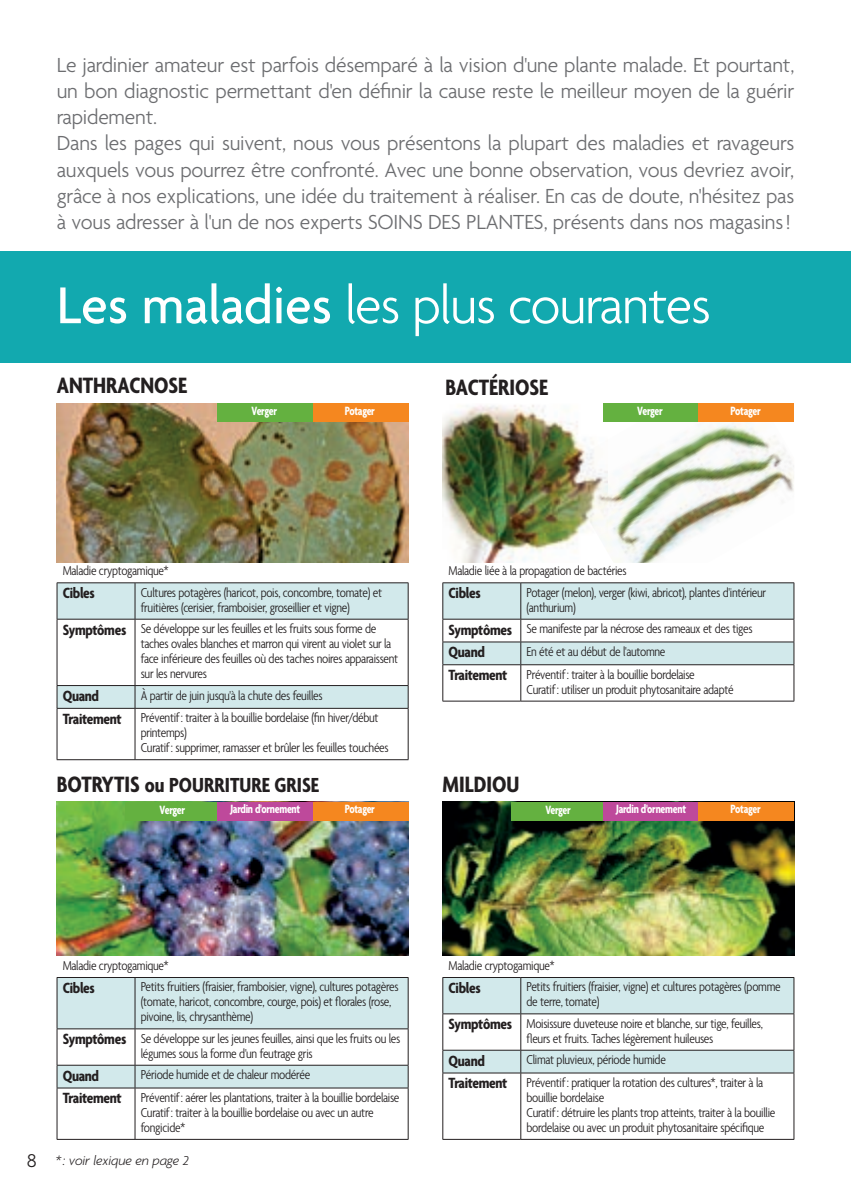
<style>
.page{position:relative;width:851px;height:1191px;background:#fff}
.page>*{position:absolute;margin:0;border:0;box-sizing:border-box;transform-origin:0 0}
.t1{font:300 56px "Agenda";letter-spacing:-.02em;color:#fff}
.t2{font:700 condensed 24px "Agenda";color:#231f20}
.t3{font:300 22px/26px "Agenda";letter-spacing:-.01em;color:#6c6d70}
.t4{font:700 condensed 22px "Agenda";color:#231f20}
.t5{font:300 20px "Agenda";color:#231f20}
.t6{font:700 condensed 16px "Agenda";letter-spacing:-.02em;color:#231f20}
.t7{font:300 condensed 14px/15px "Agenda";letter-spacing:-.02em;color:#231f20}
.t8{font:italic 300 14px "Agenda";letter-spacing:-.01em;color:#231f20}
.t9{font:700 condensed 13px "Agenda";letter-spacing:-.02em;color:#fff;scale:.9 1}
.s1{font-weight:500}
.s2{font-weight:700;font-size:16px}
.s3{font-size:24px}
</style>
<div class="page">
<div style="left:0;top:251px;width:850px;height:112px;background:#12a9af"></div>
<img style="left:442px;top:802px;width:352px;height:153px">
<img style="left:57px;top:802px;width:351px;height:153px">
<img style="left:57px;top:403px;width:351px;height:159px">
<img style="left:442px;top:405px;width:121px;height:158px">
<img style="left:563px;top:422px;width:231px;height:141px">
<div style="left:125px;top:802px;width:96px;height:18px;background:#64b140"></div>
<div style="left:511px;top:802px;width:95px;height:18px;background:#64b140"></div>
<div style="left:217px;top:802px;width:96px;height:18px;background:#be499b"></div>
<div style="left:603px;top:802px;width:95px;height:18px;background:#be499b"></div>
<div style="left:313px;top:802px;width:95px;height:18px;background:#f5871f"></div>
<div style="left:698px;top:802px;width:96px;height:18px;background:#f5871f"></div>
<div style="left:603px;top:403px;width:95px;height:19px;background:#64b140"></div>
<div style="left:698px;top:403px;width:96px;height:19px;background:#f5871f"></div>
<div style="left:217px;top:403px;width:96px;height:19px;background:#64b140"></div>
<div style="left:313px;top:403px;width:95px;height:19px;background:#f5871f"></div>
<svg style="left:58px;top:583px;width:350px;height:102px"></svg>
<hr style="left:57px;top:582px;width:78px;height:1px;background:#231f20">
<hr style="left:57px;top:583px;width:1px;height:36px;background:#231f20">
<hr style="left:135px;top:582px;width:273px;height:1px;background:#231f20">
<hr style="left:135px;top:583px;width:1px;height:36px;background:#231f20">
<hr style="left:408px;top:583px;width:1px;height:36px;background:#231f20">
<hr style="left:57px;top:619px;width:78px;height:1px;background:#231f20">
<hr style="left:57px;top:619px;width:1px;height:66px;background:#231f20">
<hr style="left:135px;top:619px;width:273px;height:1px;background:#231f20">
<hr style="left:135px;top:619px;width:1px;height:66px;background:#231f20">
<hr style="left:408px;top:619px;width:1px;height:66px;background:#231f20">
<hr style="left:57px;top:685px;width:78px;height:1px;background:#231f20">
<hr style="left:135px;top:685px;width:273px;height:1px;background:#231f20">
<svg style="left:57px;top:686px;width:352px;height:73px"></svg>
<hr style="left:57px;top:708px;width:78px;height:1px;background:#231f20">
<hr style="left:57px;top:708px;width:1px;height:51px;background:#231f20">
<hr style="left:135px;top:708px;width:273px;height:1px;background:#231f20">
<hr style="left:135px;top:708px;width:1px;height:51px;background:#231f20">
<hr style="left:408px;top:708px;width:1px;height:51px;background:#231f20">
<hr style="left:57px;top:759px;width:78px;height:1px;background:#231f20">
<hr style="left:135px;top:759px;width:273px;height:1px;background:#231f20">
<hr style="left:442px;top:582px;width:78px;height:1px;background:#231f20">
<hr style="left:520px;top:582px;width:274px;height:1px;background:#231f20">
<svg style="left:442px;top:583px;width:352px;height:118px"></svg>
<hr style="left:442px;top:664px;width:78px;height:1px;background:#231f20">
<hr style="left:442px;top:665px;width:1px;height:36px;background:#231f20">
<hr style="left:520px;top:664px;width:274px;height:1px;background:#231f20">
<hr style="left:520px;top:665px;width:1px;height:36px;background:#231f20">
<hr style="left:793px;top:665px;width:1px;height:36px;background:#231f20">
<hr style="left:442px;top:701px;width:78px;height:1px;background:#231f20">
<hr style="left:520px;top:701px;width:274px;height:1px;background:#231f20">
<svg style="left:442px;top:977px;width:352px;height:162px"></svg>
<hr style="left:442px;top:1072px;width:78px;height:1px;background:#231f20">
<hr style="left:442px;top:1073px;width:1px;height:66px;background:#231f20">
<hr style="left:520px;top:1072px;width:274px;height:1px;background:#231f20">
<hr style="left:520px;top:1073px;width:1px;height:66px;background:#231f20">
<hr style="left:793px;top:1073px;width:1px;height:66px;background:#231f20">
<hr style="left:442px;top:1139px;width:78px;height:1px;background:#231f20">
<hr style="left:520px;top:1139px;width:274px;height:1px;background:#231f20">
<svg style="left:57px;top:977px;width:352px;height:162px"></svg>
<hr style="left:57px;top:1087px;width:78px;height:1px;background:#231f20">
<hr style="left:57px;top:1088px;width:1px;height:51px;background:#231f20">
<hr style="left:135px;top:1087px;width:273px;height:1px;background:#231f20">
<hr style="left:135px;top:1088px;width:1px;height:51px;background:#231f20">
<hr style="left:408px;top:1088px;width:1px;height:51px;background:#231f20">
<hr style="left:57px;top:1139px;width:78px;height:1px;background:#231f20">
<hr style="left:135px;top:1139px;width:273px;height:1px;background:#231f20">
<p class="t3" style="left:57px;top:54px;width:739px">Le jardinier amateur est parfois désemparé à la vision d'une plante malade. Et pourtant, un bon diagnostic permettant d'en définir la cause reste le meilleur moyen de la guérir rapidement.<br>Dans les pages qui suivent, nous vous présentons la plupart des maladies et ravageurs auxquels vous pourrez être confronté. Avec une bonne observation, vous devriez avoir, grâce à nos explications, une idée du traitement à réaliser. En cas de doute, n'hésitez pas à vous adresser à l'un de nos experts SOINS DES PLANTES, présents dans nos magasins!</p>
<h1 class="t1" style="left:57px;top:275px;width:655px"><span class="s1">Les maladies</span> les plus courantes</h1>
<h2 class="t2" style="left:57px;top:373px;width:132px">ANTHRACNOSE</h2>
<h2 class="t2" style="left:445px;top:374px;width:104px">BACTÉRIOSE</h2>
<p class="t9" style="left:251px;top:404px;width:30px">Verger</p>
<p class="t9" style="left:345px;top:404px;width:35px">Potager</p>
<p class="t9" style="left:637px;top:404px;width:30px">Verger</p>
<p class="t9" style="left:730px;top:404px;width:35px">Potager</p>
<p class="t7" style="left:63px;top:564px;width:107px">Maladie cryptogamique*</p>
<p class="t6" style="left:63px;top:584px;width:34px">Cibles</p>
<p class="t7" style="left:141px;top:585px;width:243px">Cultures potagères (haricot, pois, concombre, tomate) et fruitières (cerisier, framboisier, groseillier et vigne)</p>
<p class="t7" style="left:141px;top:622px;width:259px;text-indent:-78px"><span class="s2">Symptômes</span> Se développe sur les feuilles et les fruits sous forme de taches ovales blanches et marron qui virent au violet sur la face inférieure des feuilles où des taches noires apparaissent sur les nervures</p>
<p class="t6" style="left:63px;top:687px;width:38px">Quand</p>
<p class="t7" style="left:63px;top:684px;width:317px;line-height:22.8px;text-indent:78px">À partir de juin jusqu'à la chute des feuilles<br><span class="s2">Traitement</span> Préventif: traiter à la bouillie bordelaise (fin hiver/début</p>
<p class="t7" style="left:141px;top:726px;width:249px">printemps)<br>Curatif: supprimer, ramasser et brûler les feuilles touchées</p>
<p class="t7" style="left:448px;top:564px;width:180px">Maladie liée à la propagation de bactéries</p>
<p class="t6" style="left:448px;top:584px;width:34px">Cibles</p>
<p class="t7" style="left:526px;top:585px;width:241px">Potager (melon), verger (kiwi, abricot), plantes d'intérieur (anthurium)</p>
<p class="t7" style="left:448px;top:622px;width:305px"><span class="s2">Symptômes</span> Se manifeste par la nécrose des rameaux et des tiges</p>
<p class="t6" style="left:448px;top:643px;width:38px">Quand</p>
<p class="t7" style="left:448px;top:641px;width:248px;line-height:22.8px;text-indent:78px">En été et au début de l'automne<br><span class="s2">Traitement</span> Préventif: traiter à la bouillie bordelaise</p>
<p class="t7" style="left:526px;top:682px;width:209px">Curatif: utiliser un produit phytosanitaire adapté</p>
<h3 class="t4" style="left:57px;top:773px;width:264px"><span class="s3">BOTRYTIS</span> ou POURRITURE GRISE</h3>
<h2 class="t2" style="left:442px;top:771px;width:78px">MILDIOU</h2>
<p class="t9" style="left:160px;top:802px;width:30px">Verger</p>
<p class="t9" style="left:230px;top:802px;width:79px">Jardin d'ornement</p>
<p class="t9" style="left:345px;top:802px;width:35px">Potager</p>
<p class="t9" style="left:545px;top:802px;width:30px">Verger</p>
<p class="t9" style="left:616px;top:802px;width:79px">Jardin d'ornement</p>
<p class="t9" style="left:730px;top:802px;width:35px">Potager</p>
<h3 class="t5" style="left:27px;top:1150px;width:11px">8</h3>
<p class="t7" style="left:63px;top:959px;width:107px">Maladie cryptogamique*</p>
<p class="t6" style="left:63px;top:979px;width:34px">Cibles</p>
<p class="t7" style="left:141px;top:980px;width:259px">Petits fruitiers (fraisier, framboisier, vigne), cultures potagères (tomate, haricot, concombre, courge, pois) et florales (rose, pivoine, lis, chrysanthème)</p>
<p class="t7" style="left:141px;top:1031px;width:261px;text-indent:-78px"><span class="s2">Symptômes</span> Se développe sur les jeunes feuilles, ainsi que les fruits ou les légumes sous la forme d'un feutrage gris</p>
<p class="t6" style="left:63px;top:1067px;width:38px">Quand</p>
<p class="t7" style="left:63px;top:1064px;width:338px;line-height:22.8px;text-indent:78px">Période humide et de chaleur modérée<br><span class="s2">Traitement</span> Préventif: aérer les plantations, traiter à la bouillie bordelaise</p>
<p class="t7" style="left:141px;top:1105px;width:234px">Curatif: traiter à la bouillie bordelaise ou avec un autre fongicide*</p>
<p class="t8" style="left:56px;top:1152px;width:135px">* : voir lexique en page 2</p>
<p class="t7" style="left:448px;top:959px;width:107px">Maladie cryptogamique*</p>
<p class="t6" style="left:448px;top:979px;width:34px">Cibles</p>
<p class="t7" style="left:526px;top:980px;width:256px">Petits fruitiers (fraisier, vigne) et cultures potagères (pomme de terre, tomate)</p>
<p class="t7" style="left:526px;top:1016px;width:238px;text-indent:-78px"><span class="s2">Symptômes</span> Moisissure duveteuse noire et blanche, sur tige, feuilles, fleurs et fruits. Taches légèrement huileuses</p>
<p class="t6" style="left:448px;top:1052px;width:38px">Quand</p>
<p class="t7" style="left:448px;top:1049px;width:316px;line-height:22.8px;text-indent:78px">Climat pluvieux, période humide<br><span class="s2">Traitement</span> Préventif: pratiquer la rotation des cultures*, traiter à la</p>
<p class="t7" style="left:526px;top:1090px;width:250px">bouillie bordelaise<br>Curatif: détruire les plants trop atteints, traiter à la bouillie bordelaise ou avec un produit phytosanitaire spécifique</p>
</div>
